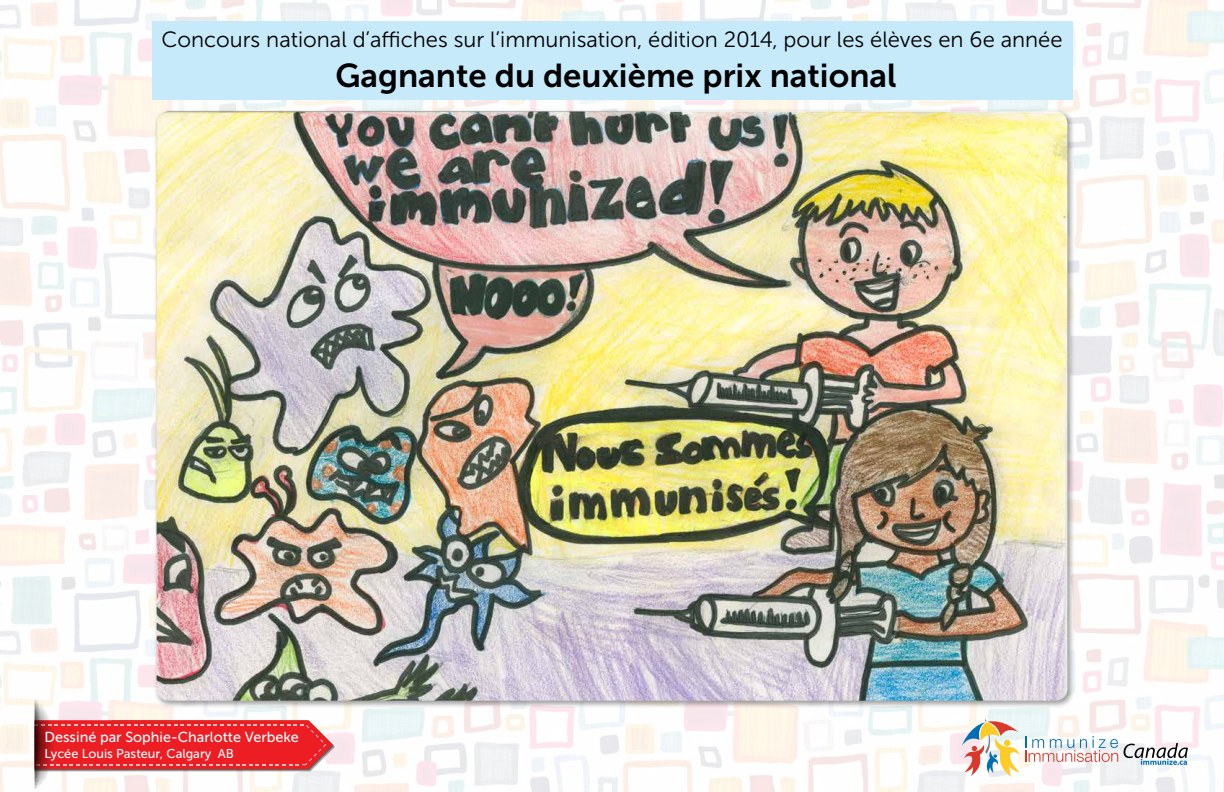
<style>
.page{position:relative;width:1224px;height:792px;background:#fff}
.page>*{position:absolute;margin:0;border:0;box-sizing:border-box;transform-origin:0 0}
.t1{font:33px "Museo Sans 700";color:#000}
.t2{font:22px "Museo Sans 300";color:#000}
.t3{font:14.5px "Museo Sans 500";color:#fff}
.t4{font:12.8px "Museo Sans 500";color:#fff}
</style>
<div class="page">
<img style="left:0;top:0;width:1224px;height:792px">
<svg style="left:962px;top:719px;width:156px;height:58px"></svg>
<svg style="left:1124px;top:743px;width:64px;height:22px"></svg>
<svg style="left:35px;top:699px;width:300px;height:91px"></svg>
<div style="left:153px;top:21px;width:920px;height:79px;background:#c7eafb"></div>
<div style="left:154px;top:108px;width:921px;height:601px;background:#000;opacity:.4"></div>
<img style="left:157px;top:111px;width:910px;height:590px">
<p class="t2" style="left:161px;top:28px;width:903px">Concours national d’affiches sur l’immunisation, édition 2014, pour les élèves en 6e année</p>
<h1 class="t1" style="left:335px;top:57px;width:563px">Gagnante du deuxième prix national</h1>
<p class="t3" style="left:45px;top:729px;width:256px">Dessiné par Sophie-Charlotte Verbeke</p>
<p class="t4" style="left:45px;top:746px;width:191px">Lycée Louis Pasteur, Calgary AB</p>
</div>
